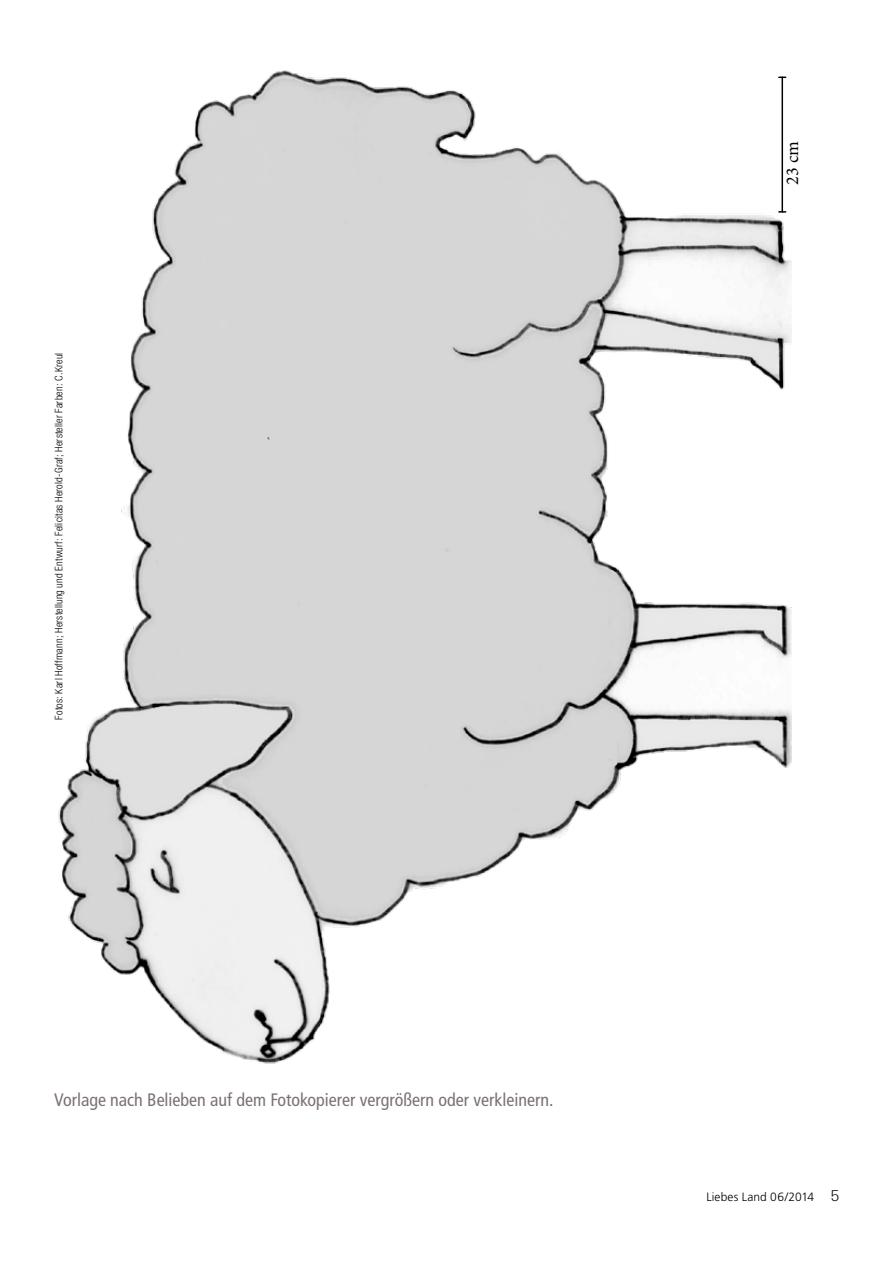
<style>
.page{position:relative;width:893px;height:1263px;background:#fff}
.page>*{position:absolute;margin:0;border:0;box-sizing:border-box;transform-origin:0 0}
.t1{font:condensed 18px "Frutiger";color:#7c7176}
.t2{font:18px "Minion Pro";color:#000}
.t3{font:300 12px "Frutiger";letter-spacing:.01em;color:#000}
.t4{font:300 condensed 10.5px "Helvetica Neue";letter-spacing:.015em;color:#000}
.s1{font-family:"Serifa";font-size:16.5px}
</style>
<div class="page">
<img style="left:58px;top:70px;width:734px;height:994px">
<hr style="left:781px;top:77px;width:2px;height:135px;background:#000">
<svg style="left:779px;top:211px;width:7px;height:2px"></svg>
<p class="t4" style="left:53px;top:720px;width:368px;rotate:-90deg">Fotos: Karl Hoffmann; Herstellung und Entwurf: Felicitas Herold-Graf; Hersteller Farben: C.Kreul</p>
<h1 class="t1" style="left:54px;top:1090px;width:501px">Vorlage nach Belieben auf dem Fotokopierer vergrößern oder verkleinern.</h1>
<h1 class="t2" style="left:780px;top:185px;width:45px;rotate:-90deg">23 cm</h1>
<p class="t3" style="left:706px;top:1190px;width:134px">Liebes Land 06/2014 <span class="s1">5</span></p>
</div>
